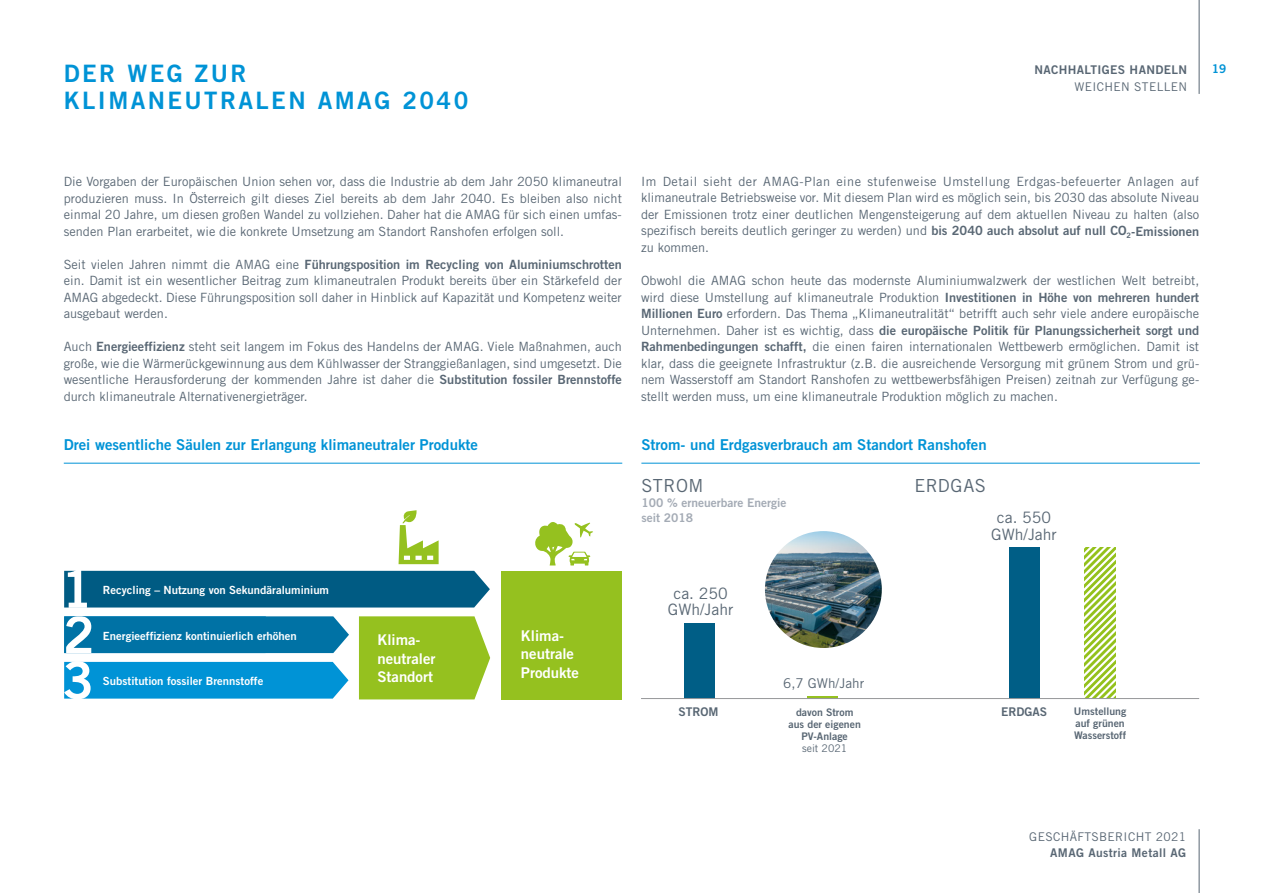
<style>
.page{position:relative;width:1263px;height:893px;background:#fff}
.page>*{position:absolute;margin:0;border:0;box-sizing:border-box;transform-origin:0 0}
.t1{font:24px/27px "Trade Gothic Bold Two";letter-spacing:.1em;color:#0093d6}
.t2{font:18px "Trade Gothic";letter-spacing:.03em;color:#596774}
.t3{font:15.75px/16.5px "Trade Gothic";color:#596774;text-align:center}
.t4{font:15px "Trade Gothic Bold Two";color:#0093d6}
.t5{font:14.85px/18.5px "Trade Gothic Bold Two";color:#fff}
.t6{font:13.5px "Trade Gothic";color:#596774}
.t7{font:12.75px/16.5px "Trade Gothic";color:#596774;text-align:justify}
.t8{font:12.75px "Trade Gothic Bold Two";color:#596774}
.t9{font:12px "Trade Gothic Bold Two";letter-spacing:.03em;color:#596774}
.t10{font:12px "Trade Gothic";letter-spacing:.03em;color:#596774}
.t11{font:12px/15px "Trade Gothic Bold Two";color:#a4abb5}
.t12{font:12px "Trade Gothic Bold Two";color:#0093d6}
.t13{font:11.25px "Trade Gothic Bold Two";color:#fff}
.t14{font:10.5px/12px "Trade Gothic Bold Two";color:#596774;text-align:center}
.t15{font:10.5px "Trade Gothic";color:#596774}
.s1{font-family:"Trade Gothic"}
.s2{font-family:"Trade Gothic Bold Two"}
</style>
<div class="page">
<hr style="left:64px;top:463px;width:558px;height:1px;background:#0093d6">
<hr style="left:641px;top:463px;width:559px;height:1px;background:#0093d6">
<div style="left:684px;top:623px;width:30px;height:75px;background:#005e86"></div>
<div style="left:1009px;top:547px;width:30px;height:151px;background:#005e86"></div>
<svg style="left:1085px;top:548px;width:30px;height:150px"></svg>
<hr style="left:807px;top:696px;width:31px;height:2px;background:#95c11f">
<img style="left:765px;top:531px;width:117px;height:117px;border-radius:58px">
<svg style="left:359px;top:616px;width:131px;height:83px;background:#9bc42c"></svg>
<svg style="left:64px;top:616px;width:285px;height:37px;background:#137dac"></svg>
<div style="left:501px;top:571px;width:121px;height:128px;background:#95c11f"></div>
<svg style="left:399px;top:510px;width:40px;height:54px"></svg>
<svg style="left:535px;top:522px;width:58px;height:43px"></svg>
<svg style="left:64px;top:661px;width:284px;height:38px;background:#199dda"></svg>
<svg style="left:64px;top:570px;width:426px;height:38px;background:#12668c"></svg>
<hr style="left:641px;top:698px;width:558px;height:1px;background:#97989a">
<hr style="left:1199px;top:0;width:1px;height:94px;background:#596774">
<hr style="left:1199px;top:829px;width:1px;height:64px;background:#596774">
<h1 class="t1" style="left:64px;top:60px;width:406px">DER WEG ZUR<br>KLIMANEUTRALEN AMAG 2040</h1>
<p class="t9" style="left:1034px;top:62px;width:154px">NACHHALTIGES HANDELN</p>
<p class="t10" style="left:1074px;top:79px;width:114px">WEICHEN STELLEN</p>
<p class="t12" style="left:1212px;top:61px;width:16px">19</p>
<p class="t7" style="left:64px;top:173px;width:560px">Die Vorgaben der Europäischen Union sehen vor, dass die Industrie ab dem Jahr 2050 klimaneutral produzieren muss. In Österreich gilt dieses Ziel bereits ab dem Jahr 2040. Es bleiben also nicht einmal 20 Jahre, um diesen großen Wandel zu vollziehen. Daher hat die AMAG für sich einen umfas&shy;senden Plan erarbeitet, wie die konkrete Umsetzung am Standort Ranshofen erfolgen soll.</p>
<p class="t8" style="left:64px;top:256px;width:560px"><span class="s1">Seit vielen Jahren nimmt die AMAG eine</span> Führungsposition im Recycling von Aluminiumschrotten</p>
<p class="t7" style="left:64px;top:272px;width:560px">ein. Damit ist ein wesentlicher Beitrag zum klimaneutralen Produkt bereits über ein Stärkefeld der AMAG abgedeckt. Diese Führungsposition soll daher in Hinblick auf Kapazität und Kompetenz weiter ausgebaut werden.</p>
<p class="t7" style="left:64px;top:338px;width:560px">Auch <span class="s2">Energieeffizienz</span> steht seit langem im Fokus des Handelns der AMAG. Viele Maßnahmen, auch große, wie die Wärmerückgewinnung aus dem Kühlwasser der Stranggießanlagen, sind umgesetzt. Die wesentliche Herausforderung der kommenden Jahre ist daher die <span class="s2">Substitution fossiler Brennstoffe </span>durch klimaneutrale Alternativenergieträger.</p>
<p class="t4" style="left:64px;top:435px;width:416px">Drei wesentliche Säulen zur Erlangung klimaneutraler Produkte</p>
<p class="t13" style="left:103px;top:583px;width:228px">Recycling – Nutzung von Sekundäraluminium</p>
<p class="t13" style="left:103px;top:629px;width:195px">Energieeffizienz kontinuierlich erhöhen</p>
<p class="t13" style="left:103px;top:674px;width:162px">Substitution fossiler Brennstoffe</p>
<p class="t5" style="left:377px;top:631px;width:60px">Klima&shy;neutraler<br>Standort</p>
<p class="t5" style="left:521px;top:626px;width:60px">Klima&shy;neutrale<br>Produkte</p>
<p class="t7" style="left:641px;top:173px;width:560px">Im Detail sieht der AMAG-Plan eine stufenweise Umstellung Erdgas-befeuerter Anlagen auf klimaneutrale Betriebsweise vor. Mit diesem Plan wird es möglich sein, bis 2030 das absolute Niveau der Emissionen trotz einer deutlichen Mengensteigerung auf dem aktuellen Niveau zu halten (also spezifisch bereits deutlich geringer zu werden) und <span class="s2">bis 2040 auch absolut auf null CO</span><sub>2</sub><span class="s2">-Emissionen </span>zu kommen.</p>
<p class="t7" style="left:641px;top:272px;width:560px">Obwohl die AMAG schon heute das modernste Aluminiumwalzwerk der westlichen Welt betreibt, wird diese Umstellung auf klimaneutrale Produktion <span class="s2">Investitionen in Höhe von mehreren hundert Millionen Euro</span> erfordern. Das Thema „Klimaneutralität“ betrifft auch sehr viele andere europäische</p>
<p class="t8" style="left:641px;top:322px;width:560px"><span class="s1">Unternehmen. Daher ist es wichtig, dass</span> die europäische Politik für Planungssicherheit sorgt und</p>
<p class="t7" style="left:641px;top:338px;width:560px"><span class="s2">Rahmenbedingungen schafft,</span> die einen fairen internationalen Wettbewerb ermöglichen. Damit ist klar, dass die geeignete Infrastruktur (z.B. die ausreichende Versorgung mit grünem Strom und grü&shy;nem Wasserstoff am Standort Ranshofen zu wettbewerbsfähigen Preisen) zeitnah zur Verfügung ge&shy;stellt werden muss, um eine klimaneutrale Produktion möglich zu machen.</p>
<p class="t4" style="left:641px;top:435px;width:347px">Strom- und Erdgasverbrauch am Standort Ranshofen</p>
<h2 class="t2" style="left:641px;top:474px;width:64px">STROM</h2>
<p class="t11" style="left:641px;top:495px;width:146px">100 % erneuerbare Energie seit 2018</p>
<h2 class="t2" style="left:914px;top:475px;width:73px">ERDGAS</h2>
<p class="t3" style="left:991px;top:509px;width:67px">ca. 550<br>GWh/Jahr</p>
<p class="t3" style="left:668px;top:584px;width:67px">ca. 250<br>GWh/Jahr</p>
<p class="t6" style="left:783px;top:675px;width:82px">6,7 GWh/Jahr</p>
<p class="t14" style="left:788px;top:706px;width:74px">davon Strom aus der eigenen<br>PV-Anlage</p>
<p class="t15" style="left:802px;top:741px;width:47px">seit 2021</p>
<p class="t9" style="left:679px;top:704px;width:42px">STROM</p>
<p class="t9" style="left:1001px;top:704px;width:48px">ERDGAS</p>
<p class="t14" style="left:1074px;top:705px;width:54px;text-align:left">Umstellung auf grünen<br>Wasserstoff</p>
<p class="t10" style="left:1029px;top:830px;width:158px">GESCHÄFTSBERICHT 2021</p>
<p class="t9" style="left:1050px;top:845px;width:137px">AMAG Austria Metall AG</p>
</div>
